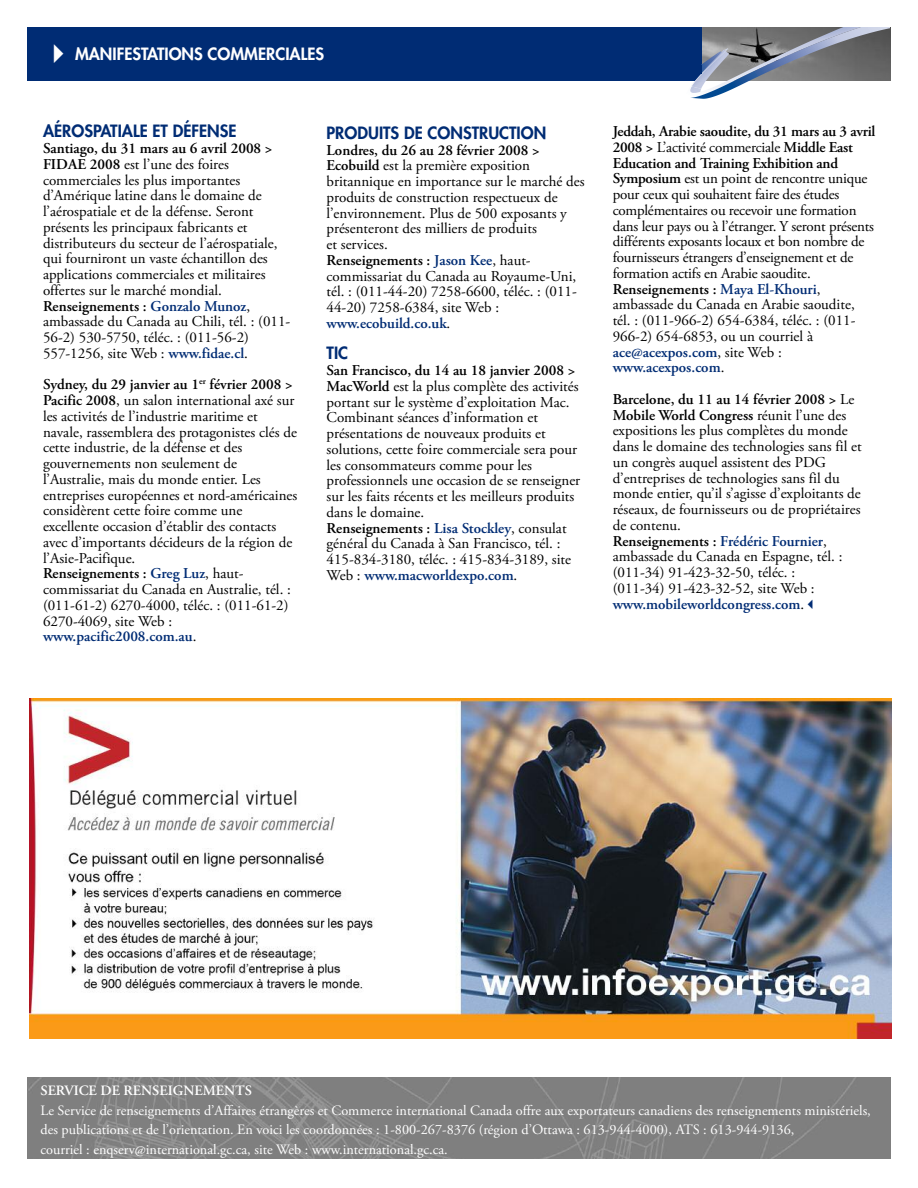
<style>
.page{position:relative;width:918px;height:1188px;background:#fff}
.page>*{position:absolute;margin:0;border:0;box-sizing:border-box;transform-origin:0 0}
.t1{font:800 16.5px "Futura";color:#002c74}
.t2{font:800 16.5px "Futura";color:#fff}
.t3{font:15px/15.8px "Adobe Garamond Pro";color:#000}
.t4{font:14.25px/19.5px "Adobe Garamond Pro";color:#fff}
.t5{font:600 14.25px "Adobe Garamond Pro";color:#fff}
.s1{font-weight:600}
.s2{font-weight:600;color:#002c74}
</style>
<div class="page">
<img style="left:28px;top:1078px;width:863px;height:81px">
<div style="left:27px;top:27px;width:864px;height:54px;background:#002c74"></div>
<svg style="left:690px;top:27px;width:200px;height:71px"></svg>
<div style="left:694px;top:65px;width:8px;height:9px;background:#002c74"></div>
<img style="left:29px;top:699px;width:862px;height:340px">
<p class="t2" style="left:75px;top:46px;width:251px">MANIFESTATIONS COMMERCIALES</p>
<p class="t1" style="left:43px;top:123px;width:195px">AÉROSPATIALE ET DÉFENSE</p>
<p class="t3" style="left:43px;top:142px;width:249px"><span class="s1">Santiago, du 31 mars au 6 avril 2008 &gt; FIDAE 2008</span> est l’une des foires commerciales les plus importantes d’Amérique latine dans le domaine de l’aérospatiale et de la défense. Seront présents les principaux fabricants et distributeurs du secteur de l’aérospatiale, qui fourniront un vaste échantillon des applications commerciales et militaires offertes sur le marché mondial.<br><span class="s1">Renseignements :</span> <span class="s2">Gonzalo Munoz</span>, ambassade du Canada au Chili, tél. : (011- 56-2) 530-5750, téléc. : (011-56-2)<br>557-1256, site Web : <span class="s2">www.fidae.cl</span>.</p>
<p class="t3" style="left:43px;top:378px;width:256px"><span class="s1">Sydney, du 29 janvier au 1</span><sup>er</sup> <span class="s1">février 2008 &gt; Pacific 2008</span>, un salon international axé sur les activités de l’industrie maritime et navale, rassemblera des protagonistes clés de cette industrie, de la défense et des gouvernements non seulement de l’Australie, mais du monde entier. Les entreprises européennes et nord-américaines considèrent cette foire comme une excellente occasion d’établir des contacts avec d’importants décideurs de la région de l’Asie-Pacifique.<br><span class="s1">Renseignements :</span> <span class="s2">Greg Luz</span>, haut&shy;commissariat du Canada en Australie, tél. : (011-61-2) 6270-4000, téléc. : (011-61-2)<br>6270-4069, site Web : <span class="s2">www.pacific2008.com.au</span>.</p>
<p class="t1" style="left:327px;top:125px;width:221px">PRODUITS DE CONSTRUCTION</p>
<p class="t3" style="left:327px;top:143px;width:260px"><span class="s1">Londres, du 26 au 28 février 2008 &gt; Ecobuild</span> est la première exposition britannique en importance sur le marché des produits de construction respectueux de l’environnement. Plus de 500 exposants y présenteront des milliers de produits<br>et services.<br><span class="s1">Renseignements :</span> <span class="s2">Jason Kee</span>, haut&shy;commissariat du Canada au Royaume-Uni, tél. : (011-44-20) 7258-6600, téléc. : (011- 44-20) 7258-6384, site Web : <span class="s2">www.ecobuild.co.uk</span>.</p>
<p class="t1" style="left:327px;top:345px;width:23px">TIC</p>
<p class="t3" style="left:327px;top:364px;width:255px"><span class="s1">San Francisco, du 14 au 18 janvier 2008 &gt; MacWorld</span> est la plus complète des activités portant sur le système d’exploitation Mac.<br>Combinant séances d’information et présentations de nouveaux produits et solutions, cette foire commerciale sera pour les consommateurs comme pour les professionnels une occasion de se renseigner sur les faits récents et les meilleurs produits dans le domaine.<br><span class="s1">Renseignements :</span> <span class="s2">Lisa Stockley</span>, consulat général du Canada à San Francisco, tél. :<br>415-834-3180, téléc. : 415-834-3189, site Web : <span class="s2">www.macworldexpo.com</span>.</p>
<p class="t3" style="left:613px;top:125px;width:264px"><span class="s1">Jeddah, Arabie saoudite, du 31 mars au 3 avril 2008 &gt;</span> L’activité commerciale <span class="s1">Middle East Education and Training Exhibition and Symposium</span> est un point de rencontre unique pour ceux qui souhaitent faire des études complémentaires ou recevoir une formation dans leur pays ou à l’étranger. Y seront présents différents exposants locaux et bon nombre de fournisseurs étrangers d’enseignement et de formation actifs en Arabie saoudite.<br><span class="s1">Renseignements :</span> <span class="s2">Maya El-Khouri</span>, ambassade du Canada en Arabie saoudite, tél. : (011-966-2) 654-6384, téléc. : (011- 966-2) 654-6853, ou un courriel à <span class="s2">ace@acexpos.com</span>, site Web : <span class="s2">www.acexpos.com</span>.</p>
<p class="t3" style="left:613px;top:393px;width:250px"><span class="s1">Barcelone, du 11 au 14 février 2008 &gt;</span> Le <span class="s1">Mobile World Congress</span> réunit l’une des expositions les plus complètes du monde dans le domaine des technologies sans fil et un congrès auquel assistent des PDG d’entreprises de technologies sans fil du monde entier, qu’il s’agisse d’exploitants de réseaux, de fournisseurs ou de propriétaires de contenu.<br><span class="s1">Renseignements :</span> <span class="s2">Frédéric Fournier</span>, ambassade du Canada en Espagne, tél. : (011-34) 91-423-32-50, téléc. :<br>(011-34) 91-423-32-52, site Web : <span class="s2">www.mobileworldcongress.com</span>.</p>
<p class="t5" style="left:40px;top:1085px;width:213px">SERVICE DE RENSEIGNEMENTS</p>
<p class="t4" style="left:41px;top:1102px;width:832px">Le Service de renseignements d’Affaires étrangères et Commerce international Canada offre aux exportateurs canadiens des renseignements ministériels, des publications et de l’orientation. En voici les coordonnées : 1-800-267-8376 (région d’Ottawa : 613-944-4000), ATS : 613-944-9136,<br>courriel : enqserv@international.gc.ca, site Web : www.international.gc.ca.</p>
</div>
